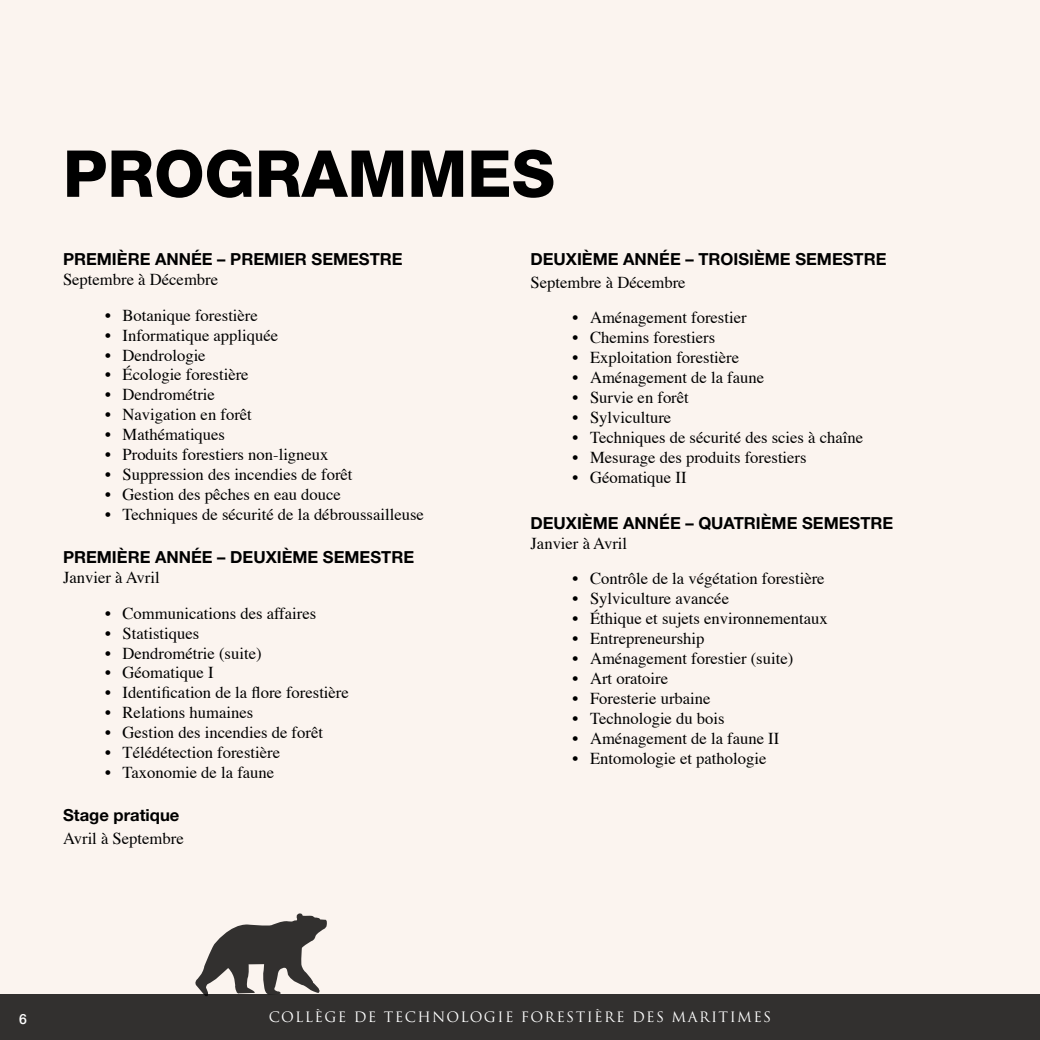
<style>
.page{position:relative;width:1040px;height:1040px;background:#fbf4ef}
.page>*{position:absolute;margin:0;border:0;box-sizing:border-box;transform-origin:0 0}
.t1{font:800 64.75px "Helvetica Neue LT Std";color:#000}
.t2{font:16.62px "Times";color:#000}
.t3{font:700 16.62px "Helvetica Neue LT Std";color:#000}
.t4{font:14px "Trajan Pro";letter-spacing:.1em;color:#fff}
.t5{font:500 14px "Helvetica Neue";color:#fff}
</style>
<div class="page">
<div style="left:0;top:994px;width:1040px;height:46px;background:#32302f"></div>
<svg style="left:195px;top:913px;width:132px;height:83px"></svg>
<h1 class="t1" style="left:63px;top:135px;width:493px">PROGRAMMES</h1>
<p class="t3" style="left:63px;top:249px;width:341px">PREMIÈRE ANNÉE – PREMIER SEMESTRE</p>
<p class="t2" style="left:63px;top:264px;width:157px">Septembre à Décembre</p>
<p class="t2" style="left:105px;top:299px;width:154px">• Botanique forestière</p>
<p class="t2" style="left:105px;top:319px;width:175px">• Informatique appliquée</p>
<p class="t2" style="left:105px;top:339px;width:102px">• Dendrologie</p>
<p class="t2" style="left:105px;top:359px;width:145px">• Écologie forestière</p>
<p class="t2" style="left:105px;top:379px;width:111px">• Dendrométrie</p>
<p class="t2" style="left:105px;top:399px;width:148px">• Navigation en forêt</p>
<p class="t2" style="left:105px;top:419px;width:122px">• Mathématiques</p>
<p class="t2" style="left:105px;top:439px;width:225px">• Produits forestiers non-ligneux</p>
<p class="t2" style="left:105px;top:459px;width:249px">• Suppression des incendies de forêt</p>
<p class="t2" style="left:105px;top:479px;width:237px">• Gestion des pêches en eau douce</p>
<p class="t2" style="left:105px;top:499px;width:320px">• Techniques de sécurité de la débroussailleuse</p>
<p class="t3" style="left:63px;top:546px;width:352px">PREMIÈRE ANNÉE – DEUXIÈME SEMESTRE</p>
<p class="t2" style="left:63px;top:561px;width:98px">Janvier à Avril</p>
<p class="t2" style="left:105px;top:597px;width:213px">• Communications des affaires</p>
<p class="t2" style="left:105px;top:617px;width:96px">• Statistiques</p>
<p class="t2" style="left:105px;top:637px;width:158px">• Dendrométrie (suite)</p>
<p class="t2" style="left:105px;top:657px;width:110px">• Géomatique I</p>
<p class="t2" style="left:105px;top:677px;width:245px">• Identification de la flore forestière</p>
<p class="t2" style="left:105px;top:697px;width:150px">• Relations humaines</p>
<p class="t2" style="left:105px;top:717px;width:219px">• Gestion des incendies de forêt</p>
<p class="t2" style="left:105px;top:737px;width:176px">• Télédétection forestière</p>
<p class="t2" style="left:105px;top:757px;width:171px">• Taxonomie de la faune</p>
<p class="t3" style="left:63px;top:804px;width:118px">Stage pratique</p>
<p class="t2" style="left:63px;top:822px;width:122px">Avril à Septembre</p>
<p class="t3" style="left:530px;top:249px;width:357px">DEUXIÈME ANNÉE – TROISIÈME SEMESTRE</p>
<p class="t2" style="left:530px;top:266px;width:157px">Septembre à Décembre</p>
<p class="t2" style="left:572px;top:302px;width:176px">• Aménagement forestier</p>
<p class="t2" style="left:572px;top:322px;width:144px">• Chemins forestiers</p>
<p class="t2" style="left:572px;top:342px;width:168px">• Exploitation forestière</p>
<p class="t2" style="left:572px;top:362px;width:193px">• Aménagement de la faune</p>
<p class="t2" style="left:572px;top:382px;width:118px">• Survie en forêt</p>
<p class="t2" style="left:572px;top:402px;width:100px">• Sylviculture</p>
<p class="t2" style="left:572px;top:422px;width:292px">• Techniques de sécurité des scies à chaîne</p>
<p class="t2" style="left:572px;top:442px;width:236px">• Mesurage des produits forestiers</p>
<p class="t2" style="left:572px;top:462px;width:115px">• Géomatique II</p>
<p class="t3" style="left:530px;top:512px;width:364px">DEUXIÈME ANNÉE – QUATRIÈME SEMESTRE</p>
<p class="t2" style="left:530px;top:527px;width:98px">Janvier à Avril</p>
<p class="t2" style="left:572px;top:563px;width:254px">• Contrôle de la végétation forestière</p>
<p class="t2" style="left:572px;top:583px;width:158px">• Sylviculture avancée</p>
<p class="t2" style="left:572px;top:603px;width:257px">• Éthique et sujets environnementaux</p>
<p class="t2" style="left:572px;top:623px;width:134px">• Entrepreneurship</p>
<p class="t2" style="left:572px;top:643px;width:222px">• Aménagement forestier (suite)</p>
<p class="t2" style="left:572px;top:663px;width:97px">• Art oratoire</p>
<p class="t2" style="left:572px;top:683px;width:140px">• Foresterie urbaine</p>
<p class="t2" style="left:572px;top:702px;width:154px">• Technologie du bois</p>
<p class="t2" style="left:572px;top:722px;width:208px">• Aménagement de la faune II</p>
<p class="t2" style="left:572px;top:742px;width:195px">• Entomologie et pathologie</p>
<p class="t5" style="left:19px;top:1007px;width:9px">6</p>
<p class="t4" style="left:269px;top:1008px;width:504px">COLLÈGE DE TECHNOLOGIE FORESTIÈRE DES MARITIMES</p>
</div>
